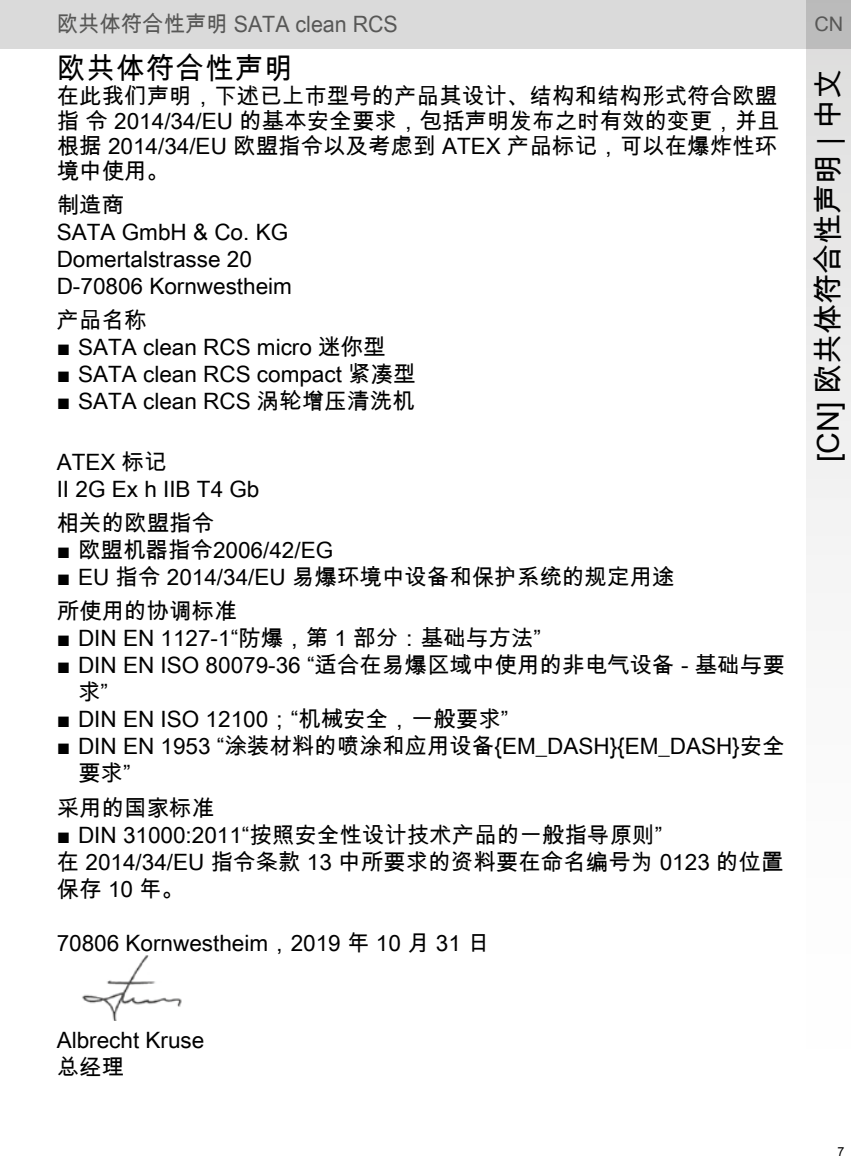
<style>
.page{position:relative;width:851px;height:1170px;background:#fff}
.page>*{position:absolute;margin:0;border:0;box-sizing:border-box;transform-origin:0 0}
.t1{font:30px "Arial Unicode MS";color:#000}
.t2{font:30px "Arial Unicode MS";letter-spacing:.04em;color:#000;scale:.95 1}
.t3{font:22.5px/27px "Arial Unicode MS";color:#000}
.t4{font:22.5px "Arial Unicode MS";color:#575756;scale:.95 1}
.t5{font:20px "Arial Unicode MS";color:#575756}
.t6{font:12.5px "Arial";color:#000}
.s1{font-family:"Arial"}
</style>
<div class="page">
<div style="left:0;top:0;width:850px;height:49px;background:#dadada"></div>
<svg style="left:806px;top:0;width:44px;height:555px"></svg>
<img style="left:82px;top:955px;width:100px;height:65px">
<p class="t4" style="left:57px;top:8px;width:360px">欧共体符合性声明 SATA clean RCS</p>
<p class="t5" style="left:814px;top:10px;width:30px">CN</p>
<h1 class="t2" style="left:57px;top:46px;width:250px">欧共体符合性声明</h1>
<p class="t3" style="left:57px;top:83px;width:724px;line-height:25px;text-align:justify">在此我们声明，下述已上市型号的产品其设计、结构和结构形式符合欧盟指 令 2014/34/EU 的基本安全要求，包括声明发布之时有效的变更，并且根据 2014/34/EU 欧盟指令以及考虑到 ATEX 产品标记，可以在爆炸性环境中使用。</p>
<p class="t3" style="left:57px;top:191px;width:237px">制造商<br>SATA GmbH &amp; Co. KG<br>Domertalstrasse 20<br>D-70806 Kornwestheim</p>
<p class="t3" style="left:57px;top:306px;width:91px">产品名称</p>
<p class="t3" style="left:57px;top:333px;width:330px"><span class="s1">■</span> SATA clean RCS micro 迷你型</p>
<p class="t3" style="left:57px;top:360px;width:360px"><span class="s1">■</span> SATA clean RCS compact 紧凑型</p>
<p class="t3" style="left:57px;top:387px;width:359px"><span class="s1">■</span> SATA clean RCS 涡轮增压清洗机</p>
<h1 class="t1" style="left:806px;top:462px;width:394px;rotate:-90deg">[CN] 欧共体符合性声明 | 中文</h1>
<p class="t3" style="left:57px;top:448px;width:204px">ATEX 标记<br>II 2G Ex h IIB T4 Gb</p>
<p class="t3" style="left:57px;top:509px;width:159px">相关的欧盟指令</p>
<p class="t3" style="left:57px;top:536px;width:278px"><span class="s1">■</span> 欧盟机器指令2006/42/EG</p>
<p class="t3" style="left:57px;top:559px;width:619px;line-height:34px"><span class="s1">■</span> EU 指令 2014/34/EU 易爆环境中设备和保护系统的规定用途所使用的协调标准</p>
<p class="t3" style="left:57px;top:624px;width:485px"><span class="s1">■</span> DIN EN 1127-1“防爆，第 1 部分：基础与方法”</p>
<p class="t3" style="left:78px;top:651px;width:708px;text-indent:-21px"><span class="s1">■</span> DIN EN ISO 80079-36 “适合在易爆区域中使用的非电气设备 - 基础与要求”</p>
<p class="t3" style="left:57px;top:705px;width:453px"><span class="s1">■</span> DIN EN ISO 12100；“机械安全，一般要求”</p>
<p class="t3" style="left:78px;top:732px;width:708px;text-indent:-21px"><span class="s1">■</span> DIN EN 1953 “涂装材料的喷涂和应用设备{EM_DASH}{EM_DASH}安全要求”</p>
<p class="t3" style="left:57px;top:793px;width:159px">采用的国家标准</p>
<p class="t3" style="left:57px;top:820px;width:728px"><span class="s1">■</span> DIN 31000:2011“按照安全性设计技术产品的一般指导原则”<br>在 2014/34/EU 指令条款 13 中所要求的资料要在命名编号为 0123 的位置保存 10 年。</p>
<p class="t3" style="left:57px;top:928px;width:434px">70806 Kornwestheim，2019 年 10 月 31 日</p>
<p class="t3" style="left:57px;top:1025px;width:149px">Albrecht Kruse总经理</p>
<p class="t6" style="left:837px;top:1143px;width:8px">7</p>
</div>
